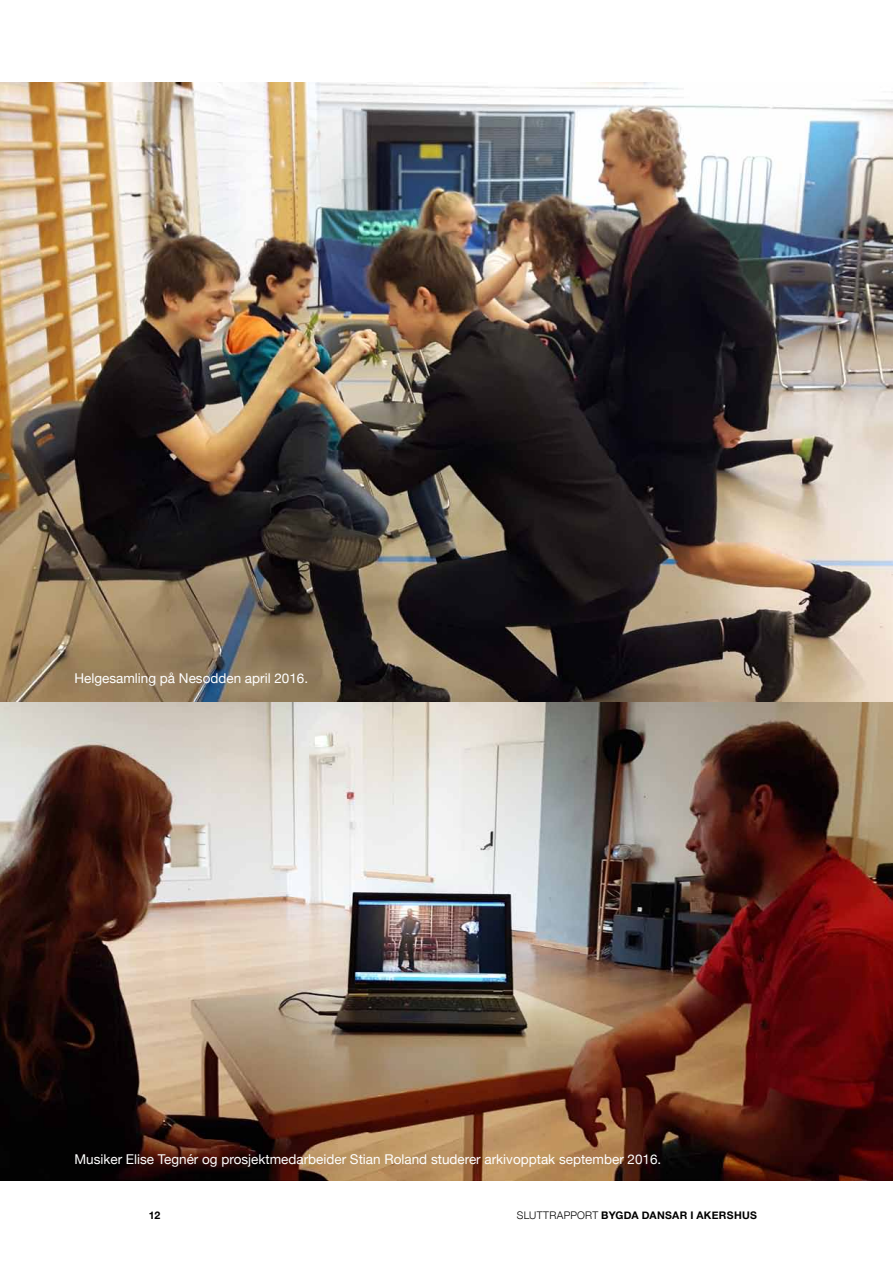
<style>
.page{position:relative;width:893px;height:1263px;background:#fff}
.page>*{position:absolute;margin:0;border:0;box-sizing:border-box;transform-origin:0 0}
.t1{font:13.5px "Helvetica Neue";color:#fff}
.t2{font:700 10.5px "Helvetica Neue";letter-spacing:.025em;color:#000}
.t3{font:300 10.5px "Helvetica Neue";color:#000}
</style>
<div class="page">
<img style="left:0;top:83px;width:893px;height:1097px">
<p class="t1" style="left:74px;top:668px;width:235px">Helgesamling på Nesodden april 2016.</p>
<p class="t1" style="left:74px;top:1149px;width:588px">Musiker Elise Tegnér og prosjektmedarbeider Stian Roland studerer arkivopptak september 2016.</p>
<p class="t2" style="left:149px;top:1207px;width:13px">12</p>
<p class="t3" style="left:517px;top:1207px;width:8px">SLUTTRAPPORT</p>
<p class="t2" style="left:601px;top:1207px;width:157px">BYGDA DANSAR I AKERSHUS</p>
</div>
